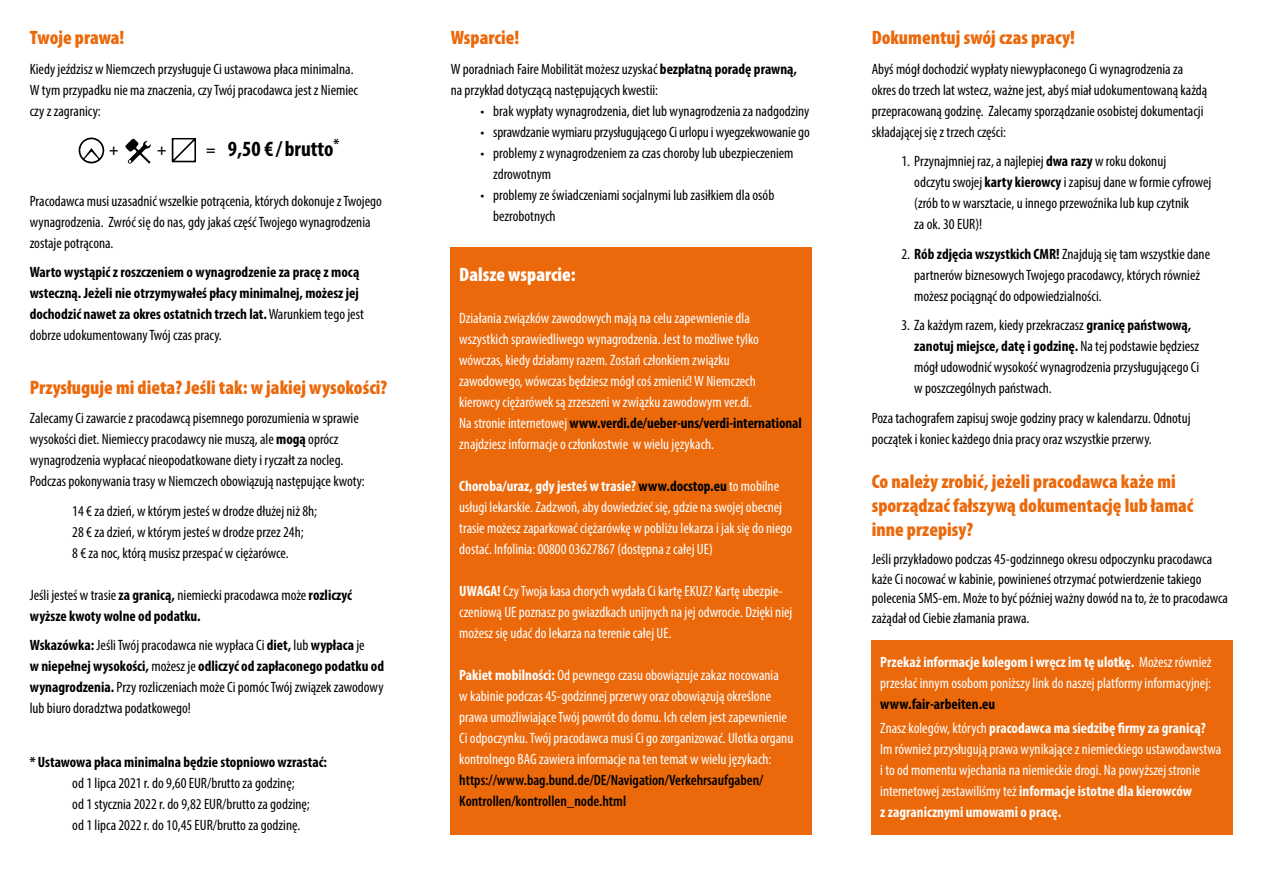
<style>
.page{position:relative;width:1263px;height:893px;background:#fff}
.page>*{position:absolute;margin:0;border:0;box-sizing:border-box;transform-origin:0 0}
.t1{font:700 condensed 21.75px "Myriad Pro";color:#000}
.t2{font:900 condensed 19.5px/24px "Myriad Pro";color:#eb690b}
.t3{font:900 condensed 19.5px "Myriad Pro";color:#fff}
.t4{font:700 condensed 15.75px "Myriad Pro";color:#000}
.t5{font:condensed 15px/21px "Myriad Pro";color:#000}
.t6{font:condensed 15px/21px "Myriad Pro";color:#fff}
.t7{font:700 condensed 15px/21px "Myriad Pro";color:#000}
.t8{font:600 condensed 15px/21px "Myriad Pro";color:#000}
.t9{font:700 condensed 15px/24px "Myriad Pro";color:#fff}
.s1{font-size:15.75px}
.s2{font-weight:400}
.s3{font-weight:700}
.s4{font-weight:700;color:#000}
.s5{color:#000}
</style>
<div class="page">
<div style="left:451px;top:247px;width:361px;height:587px;background:#eb690b"></div>
<svg style="left:172px;top:138px;width:24px;height:24px"></svg>
<svg style="left:79px;top:138px;width:26px;height:25px"></svg>
<svg style="left:125px;top:138px;width:26px;height:26px"></svg>
<div style="left:872px;top:640px;width:361px;height:194px;background:#eb690b"></div>
<h2 class="t2" style="left:30px;top:25px;width:96px">Twoje prawa!</h2>
<p class="t5" style="left:30px;top:58px;width:330px">Kiedy jeździsz w Niemczech przysługuje Ci ustawowa płaca minimalna.<br>W tym przypadku nie ma znaczenia, czy Twój pracodawca jest z Niemiec czy z zagranicy:</p>
<p class="t4" style="left:109px;top:140px;width:11px">+</p>
<p class="t4" style="left:157px;top:140px;width:11px">+</p>
<h1 class="t1" style="left:206px;top:136px;width:135px"><span class="s1">=</span> 9,50 € / brutto<sup>*</sup></h1>
<p class="t5" style="left:30px;top:190px;width:354px">Pracodawca musi uzasadnić wszelkie potrącenia, których dokonuje z Twojego wynagrodzenia. Zwróć się do nas, gdy jakaś część Twojego wynagrodzenia zostaje potrącona.</p>
<p class="t7" style="left:30px;top:262px;width:336px">Warto wystąpić z roszczeniem o wynagrodzenie za pracę z mocą wsteczną. Jeżeli nie otrzymywałeś płacy minimalnej, możesz jej dochodzić nawet za okres ostatnich trzech lat. <span class="s2">Warunkiem tego jest dobrze udokumentowany Twój czas pracy.</span></p>
<h2 class="t2" style="left:30px;top:375px;width:359px">Przysługuje mi dieta? Jeśli tak: w jakiej wysokości?</h2>
<p class="t5" style="left:30px;top:408px;width:336px">Zalecamy Ci zawarcie z pracodawcą pisemnego porozumienia w sprawie wysokości diet. Niemieccy pracodawcy nie muszą, ale <span class="s3">mogą</span> oprócz wynagrodzenia wypłacać nieopodatkowane diety i ryczałt za nocleg.<br>Podczas pokonywania trasy w Niemczech obowiązują następujące kwoty:</p>
<p class="t5" style="left:72px;top:500px;width:246px">14 € za dzień, w którym jesteś w drodze dłużej niż 8h;<br>28 € za dzień, w którym jesteś w drodze przez 24h;<br>8 € za noc, którą musisz przespać w ciężarówce.</p>
<p class="t7" style="left:30px;top:584px;width:324px"><span class="s2">Jeśli jesteś w trasie</span> za granicą, <span class="s2">niemiecki pracodawca może</span> rozliczyć wyższe kwoty wolne od podatku.</p>
<p class="t5" style="left:30px;top:635px;width:356px"><span class="s3">Wskazówka:</span> Jeśli Twój pracodawca nie wypłaca Ci <span class="s3">diet,</span> lub <span class="s3">wypłaca</span> je<br><span class="s3">w niepełnej wysokości,</span> możesz je <span class="s3">odliczyć od zapłaconego podatku od wynagrodzenia.</span> Przy rozliczeniach może Ci pomóc Twój związek zawodowy lub biuro doradztwa podatkowego!</p>
<p class="t7" style="left:30px;top:752px;width:299px">* Ustawowa płaca minimalna będzie stopniowo wzrastać:</p>
<p class="t5" style="left:72px;top:773px;width:239px">od 1 lipca 2021 r. do 9,60 EUR/brutto za godzinę; od 1 stycznia 2022 r. do 9,82 EUR/brutto za godzinę; od 1 lipca 2022 r. do 10,45 EUR/brutto za godzinę.</p>
<h2 class="t2" style="left:451px;top:25px;width:70px">Wsparcie!</h2>
<p class="t5" style="left:451px;top:58px;width:348px">W poradniach Faire Mobilität możesz uzyskać <span class="s3">bezpłatną poradę prawną, </span>na przykład dotyczącą następujących kwestii:</p>
<p class="t5" style="left:480px;top:100px;width:330px">• brak wypłaty wynagrodzenia, diet lub wynagrodzenia za nadgodziny</p>
<p class="t5" style="left:480px;top:121px;width:331px">• sprawdzanie wymiaru przysługującego Ci urlopu i wyegzekwowanie go</p>
<p class="t5" style="left:493px;top:142px;width:302px;text-indent:-13px">• problemy z wynagrodzeniem za czas choroby lub ubezpieczeniem zdrowotnym</p>
<p class="t5" style="left:493px;top:184px;width:283px;text-indent:-13px">• problemy ze świadczeniami socjalnymi lub zasiłkiem dla osób bezrobotnych</p>
<h2 class="t3" style="left:459px;top:262px;width:118px">Dalsze wsparcie:</h2>
<p class="t6" style="left:459px;top:307px;width:344px">Działania związków zawodowych mają na celu zapewnienie dla wszystkich sprawiedliwego wynagrodzenia. Jest to możliwe tylko wówczas, kiedy działamy razem. Zostań członkiem związku<br>zawodowego, wówczas będziesz mógł coś zmienić! W Niemczech<br>kierowcy ciężarówek są zrzeszeni w związku zawodowym ver.di.<br>Na stronie internetowej <span class="s4">www.verdi.de/ueber-uns/verdi-international </span>znajdziesz informacje o członkostwie w wielu językach.</p>
<p class="t6" style="left:459px;top:475px;width:334px"><span class="s3">Choroba/uraz, gdy jesteś w trasie?</span> <span class="s4">www.docstop.eu</span> to mobilne usługi lekarskie. Zadzwoń, aby dowiedzieć się, gdzie na swojej obecnej trasie możesz zaparkować ciężarówkę w pobliżu lekarza i jak się do niego dostać. Infolinia: 00800 03627867 (dostępna z całej UE)</p>
<p class="t6" style="left:459px;top:580px;width:335px"><span class="s3">UWAGA!</span> Czy Twoja kasa chorych wydała Ci kartę EKUZ? Kartę ubezpie&shy;czeniową UE poznasz po gwiazdkach unijnych na jej odwrocie. Dzięki niej możesz się udać do lekarza na terenie całej UE.</p>
<p class="t6" style="left:459px;top:664px;width:335px"><span class="s3">Pakiet mobilności:</span> Od pewnego czasu obowiązuje zakaz nocowania<br>w kabinie podczas 45-godzinnej przerwy oraz obowiązują określone prawa umożliwiające Twój powrót do domu. Ich celem jest zapewnienie Ci odpoczynku. Twój pracodawca musi Ci go zorganizować. Ulotka organu kontrolnego BAG zawiera informacje na ten temat w wielu językach:</p>
<p class="t8" style="left:459px;top:769px;width:306px">https://www.bag.bund.de/DE/Navigation/Verkehrsaufgaben/<br>Kontrollen/kontrollen_node.html</p>
<h2 class="t2" style="left:872px;top:25px;width:205px">Dokumentuj swój czas pracy!</h2>
<p class="t5" style="left:872px;top:58px;width:337px">Abyś mógł dochodzić wypłaty niewypłaconego Ci wynagrodzenia za okres do trzech lat wstecz, ważne jest, abyś miał udokumentowaną każdą przepracowaną godzinę. Zalecamy sporządzanie osobistej dokumentacji składającej się z trzech części:</p>
<p class="t5" style="left:914px;top:151px;width:299px;text-indent:-13px">1. Przynajmniej raz, a najlepiej <span class="s3">dwa razy</span> w roku dokonuj<br>odczytu swojej <span class="s3">karty kierowcy</span> i zapisuj dane w formie cyfrowej (zrób to w warsztacie, u innego przewoźnika lub kup czytnik<br>za ok. 30 EUR)!</p>
<p class="t5" style="left:914px;top:243px;width:297px;text-indent:-13px">2. <span class="s3">Rób zdjęcia wszystkich CMR!</span> Znajdują się tam wszystkie dane partnerów biznesowych Twojego pracodawcy, których również możesz pociągnąć do odpowiedzialności.</p>
<p class="t5" style="left:914px;top:315px;width:286px;text-indent:-13px">3. Za każdym razem, kiedy przekraczasz <span class="s3">granicę państwową, zanotuj miejsce, datę i godzinę.</span> Na tej podstawie będziesz mógł udowodnić wysokość wynagrodzenia przysługującego Ci w poszczególnych państwach.</p>
<p class="t5" style="left:872px;top:407px;width:320px">Poza tachografem zapisuj swoje godziny pracy w kalendarzu. Odnotuj początek i koniec każdego dnia pracy oraz wszystkie przerwy.</p>
<h2 class="t2" style="left:872px;top:469px;width:323px">Co należy zrobić, jeżeli pracodawca każe mi sporządzać fałszywą dokumentację lub łamać inne przepisy?</h2>
<p class="t5" style="left:872px;top:550px;width:358px;line-height:19.5px">Jeśli przykładowo podczas 45-godzinnego okresu odpoczynku pracodawca każe Ci nocować w kabinie, powinieneś otrzymać potwierdzenie takiego polecenia SMS-em. Może to być później ważny dowód na to, że to pracodawca zażądał od Ciebie złamania prawa.</p>
<p class="t6" style="left:880px;top:652px;width:333px"><span class="s3">Przekaż informacje kolegom i wręcz im tę ulotkę.</span> Możesz również przesłać innym osobom poniższy link do naszej platformy informacyjnej:</p>
<p class="t9" style="left:880px;top:692px;width:327px"><span class="s5">www.fair-arbeiten.eu<br></span><span class="s2">Znasz kolegów, których</span> pracodawca ma siedzibę firmy za granicą?</p>
<p class="t6" style="left:880px;top:739px;width:342px">Im również przysługują prawa wynikające z niemieckiego ustawodawstwa i to od momentu wjechania na niemieckie drogi. Na powyższej stronie internetowej zestawiliśmy też <span class="s3">informacje istotne dla kierowców<br>z zagranicznymi umowami o pracę.</span></p>
</div>
